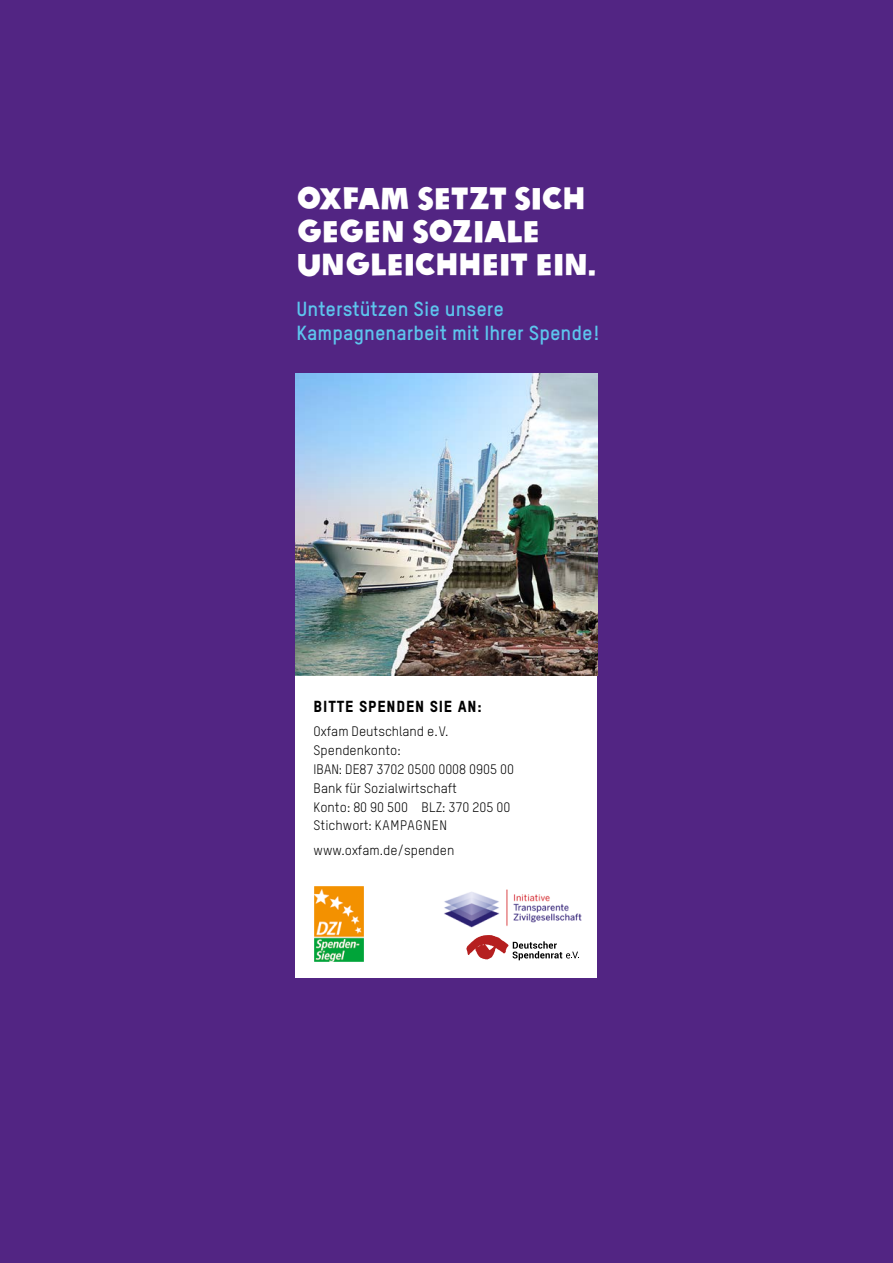
<style>
.page{position:relative;width:893px;height:1263px;background:#522583}
.page>*{position:absolute;margin:0;border:0;box-sizing:border-box;transform-origin:0 0}
.t1{font:30px/33px "Oxfam Global Headline";color:#fff}
.t2{font:700 20.1px/24px "Oxfam TSTARPRO";color:#5dc5ed}
.t3{font:15.75px "Oxfam TSTARPRO Headline";letter-spacing:.05em;color:#000}
.t4{font:13.5px/18.9px "Oxfam TSTARPRO";color:#000}
</style>
<div class="page">
<img style="left:296px;top:374px;width:301px;height:302px">
<div style="left:296px;top:676px;width:301px;height:302px;background:#fff"></div>
<svg style="left:314px;top:886px;width:50px;height:76px;background:#bcaa41"></svg>
<svg style="left:466px;top:935px;width:112px;height:25px"></svg>
<img style="left:444px;top:889px;width:138px;height:39px">
<h1 class="t1" style="left:297px;top:180px;width:300px">OXFAM SETZT SICH<br>GEGEN SOZIALE<br>UNGLEICHHEIT EIN.</h1>
<h2 class="t2" style="left:297px;top:295px;width:304px">Unterstützen Sie unsere<br>Kampagnenarbeit mit Ihrer Spende!</h2>
<p class="t3" style="left:314px;top:694px;width:170px">BITTE SPENDEN SIE AN:</p>
<p class="t4" style="left:314px;top:721px;width:202px">Oxfam Deutschland e.V.<br>Spendenkonto:<br>IBAN: DE87 3702 0500 0008 0905 00<br>Bank für Sozialwirtschaft<br>Konto: 80 90 500 BLZ: 370 205 00<br>Stichwort: KAMPAGNEN</p>
<p class="t4" style="left:314px;top:839px;width:142px">www.oxfam.de/spenden</p>
</div>
